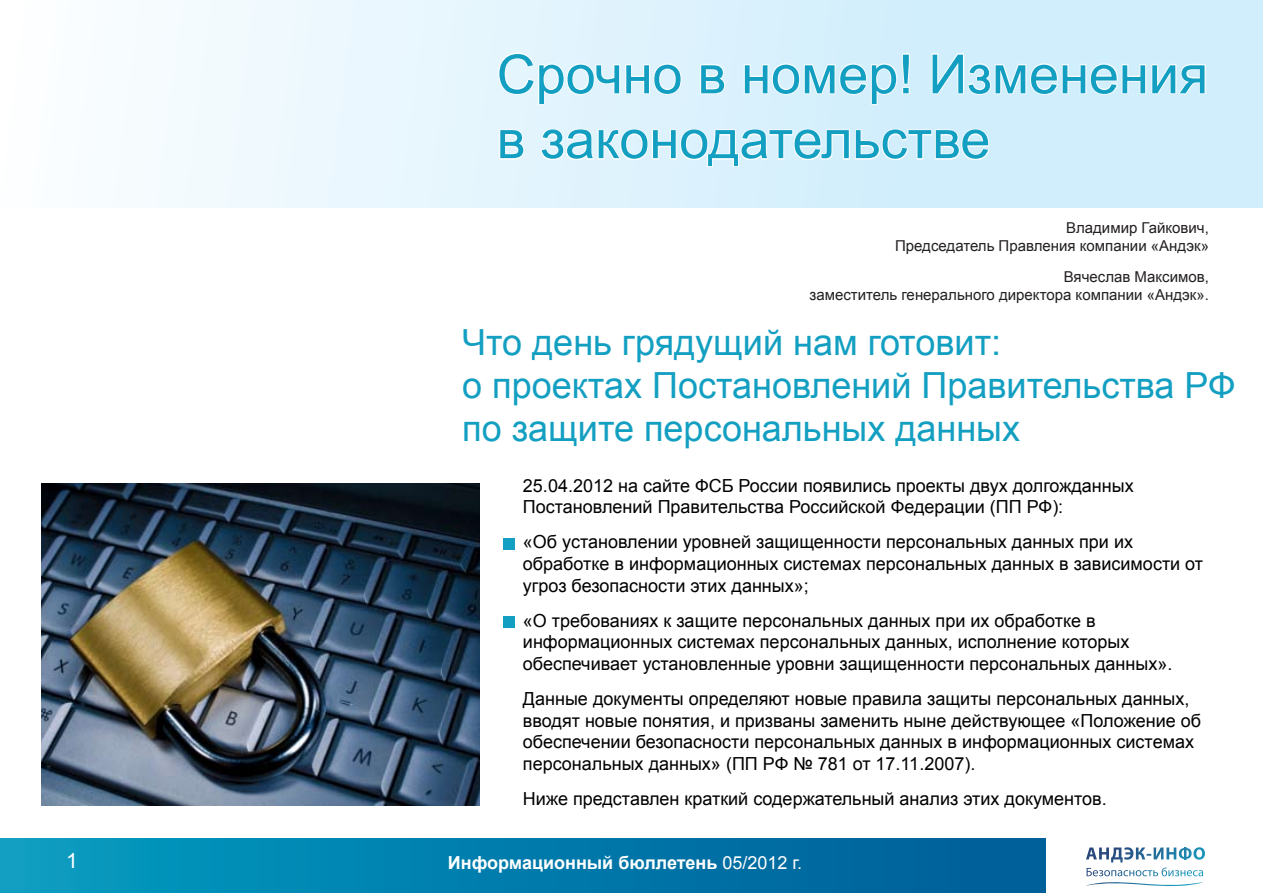
<style>
.page{position:relative;width:1263px;height:893px;background:#fff}
.page>*{position:absolute;margin:0;border:0;box-sizing:border-box;transform-origin:0 0}
.t1{font:54px/64.8px "Arial";color:#139fc1}
.t2{font:36px/43.2px "Arial";color:#139fc1}
.t3{font:21px "Arial";color:#fff}
.t4{font:18px/21.6px "Arial";color:#000}
.t5{font:700 18px "Arial";color:#fff}
.t6{font:15px/18px "Arial";color:#231f20;text-align:right}
.s1{font-weight:400}
</style>
<div class="page">
<div style="left:0;top:839px;width:1045px;height:54px;background:linear-gradient(to right,#069dc0,#005c97)"></div>
<svg style="left:1124px;top:847px;width:81px;height:13px"></svg>
<div style="left:0;top:0;width:1263px;height:207px;background:linear-gradient(to right,#f9fdff,#c8ebfb)"></div>
<svg style="left:498px;top:52px;width:707px;height:115px"></svg>
<img style="left:41px;top:483px;width:438px;height:323px">
<div style="left:503px;top:538px;width:12px;height:12px;background:#139fc1"></div>
<div style="left:503px;top:616px;width:12px;height:11px;background:#139fc1"></div>
<h1 class="t1" style="left:497px;top:43px;width:713px">Срочно в номер! Изменения в законодательстве</h1>
<p class="t6" style="left:895px;top:219px;width:315px">Владимир Гайкович,<br>Председатель Правления компании «Андэк»</p>
<p class="t6" style="left:809px;top:268px;width:401px">Вячеслав Максимов,<br>заместитель генерального директора компании «Андэк».</p>
<h2 class="t2" style="left:462px;top:321px;width:775px">Что день грядущий нам готовит:<br>о проектах Постановлений Правительства РФ по защите персональных данных</h2>
<p class="t4" style="left:523px;top:475px;width:612px">25.04.2012 на сайте ФСБ России появились проекты двух долгожданных<br>Постановлений Правительства Российской Федерации (ПП РФ):</p>
<p class="t4" style="left:523px;top:531px;width:682px">«Об установлении уровней защищенности персональных данных при их обработке в информационных системах персональных данных в зависимости от угроз безопасности этих данных»;</p>
<p class="t4" style="left:523px;top:610px;width:651px">«О требованиях к защите персональных данных при их обработке в информационных системах персональных данных, исполнение которых обеспечивает установленные уровни защищенности персональных данных».</p>
<p class="t4" style="left:523px;top:688px;width:680px">Данные документы определяют новые правила защиты персональных данных, вводят новые понятия, и призваны заменить ныне действующее «Положение об обеспечении безопасности персональных данных в информационных системах персональных данных» (ПП РФ № 781 от 17.11.2007).</p>
<p class="t4" style="left:523px;top:788px;width:585px">Ниже представлен краткий содержательный анализ этих документов.</p>
<p class="t3" style="left:66px;top:847px;width:13px">1</p>
<p class="t5" style="left:448px;top:850px;width:356px">Информационный бюллетень <span class="s1">05/2012 г.</span></p>
</div>
